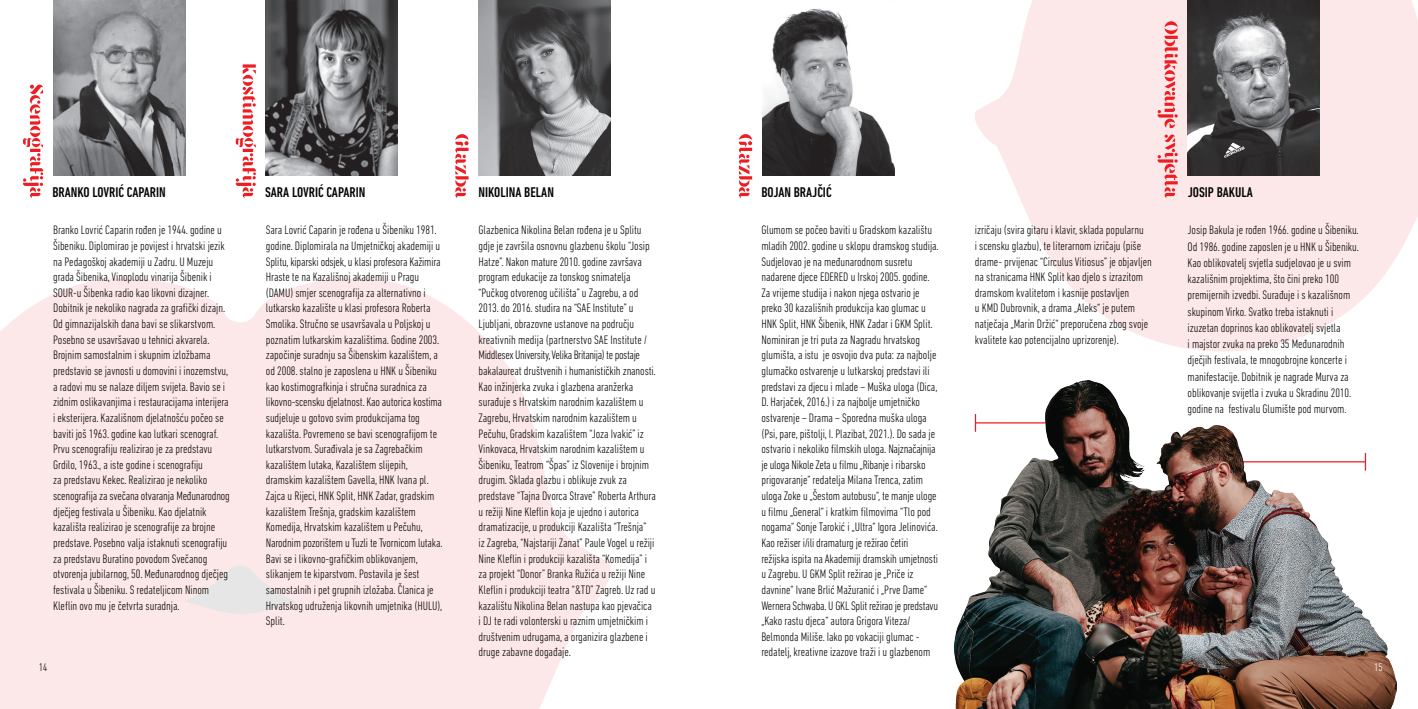
<style>
.page{position:relative;width:1418px;height:709px;background:#fff}
.page>*{position:absolute;margin:0;border:0;box-sizing:border-box;transform-origin:0 0}
.t1{font:500 condensed 14.38px "DIN Next LT Pro";color:#040503}
.t2{font:300 condensed 12.5px/15.6px "DIN Next LT Pro";letter-spacing:-.005em;color:#040503}
.t3{font:300 condensed 11.25px "DIN Next LT Pro";color:#040503}
.t4{font:300 condensed 11.25px "DIN Next LT Pro";color:#fff}
</style>
<div class="page">
<svg style="left:0;top:278px;width:610px;height:307px;fill:#fde8e9"></svg>
<svg style="left:0;top:563px;width:606px;height:146px;background:#fce9ea"></svg>
<svg style="left:975px;top:0;width:442px;height:127px;background:#fbe7e7"></svg>
<svg style="left:979px;top:111px;width:438px;height:240px;fill:#fde8e9"></svg>
<svg style="left:236px;top:64px;width:20px;height:134px"></svg>
<svg style="left:23px;top:85px;width:20px;height:113px"></svg>
<svg style="left:739px;top:134px;width:13px;height:64px"></svg>
<svg style="left:455px;top:134px;width:13px;height:64px"></svg>
<img style="left:266px;top:0;width:132px;height:175px">
<img style="left:53px;top:0;width:132px;height:175px">
<img style="left:478px;top:0;width:132px;height:175px">
<img style="left:762px;top:8px;width:132px;height:167px">
<img style="left:1187px;top:0;width:132px;height:175px">
<img style="left:954px;top:380px;width:442px;height:329px">
<p class="t1" style="left:52px;top:184px;width:115px">BRANKO LOVRIĆ CAPARIN</p>
<p class="t1" style="left:265px;top:184px;width:102px">SARA LOVRIĆ CAPARIN</p>
<p class="t1" style="left:478px;top:184px;width:77px">NIKOLINA BELAN</p>
<p class="t1" style="left:761px;top:184px;width:72px">BOJAN BRAJČIĆ</p>
<p class="t1" style="left:1187px;top:184px;width:66px">JOSIP BAKULA</p>
<p class="t2" style="left:53px;top:222px;width:178px">Branko Lovrić Caparin rođen je 1944. godine u Šibeniku. Diplomirao je povijest i hrvatski jezik na Pedagoškoj akademiji u Zadru. U Muzeju grada Šibenika, Vinoplodu vinarija Šibenik i SOUR-u Šibenka radio kao likovni dizajner.<br>Dobitnik je nekoliko nagrada za grafički dizajn.<br>Od gimnazijalskih dana bavi se slikarstvom.<br>Posebno se usavršavao u tehnici akvarela.<br>Brojnim samostalnim i skupnim izložbama predstavio se javnosti u domovini i inozemstvu, a radovi mu se nalaze diljem svijeta. Bavio se i zidnim oslikavanjima i restauracijama interijera i eksterijera. Kazališnom djelatnošću počeo se baviti još 1963. godine kao lutkari scenograf.<br>Prvu scenografiju realizirao je za predstavu Grdilo, 1963., a iste godine i scenografiju<br>za predstavu Kekec. Realizirao je nekoliko scenografija za svečana otvaranja Međunarodnog dječjeg festivala u Šibeniku. Kao djelatnik kazališta realizirao je scenografije za brojne predstave. Posebno valja istaknuti scenografiju za predstavu Buratino povodom Svečanog otvorenja jubilarnog, 50. Međunarodnog dječjeg festivala u Šibeniku. S redateljicom Ninom Kleflin ovo mu je četvrta suradnja.</p>
<p class="t2" style="left:761px;top:222px;width:179px">Glumom se počeo baviti u Gradskom kazalištu mladih 2002. godine u sklopu dramskog studija.<br>Sudjelovao je na međunarodnom susretu nadarene djece EDERED u Irskoj 2005. godine.<br>Za vrijeme studija i nakon njega ostvario je preko 30 kazališnih produkcija kao glumac u HNK Split, HNK Šibenik, HNK Zadar i GKM Split.<br>Nominiran je tri puta za Nagradu hrvatskog glumišta, a istu je osvojio dva puta: za najbolje glumačko ostvarenje u lutkarskoj predstavi ili predstavi za djecu i mlade – Muška uloga (Dica, D. Harjaček, 2016.) i za najbolje umjetničko ostvarenje – Drama – Sporedna muška uloga (Psi, pare, pištolji, I. Plazibat, 2021.). Do sada je ostvario i nekoliko filmskih uloga. Najznačajnija je uloga Nikole Zeta u filmu „Ribanje i ribarsko prigovaranje“ redatelja Milana Trenca, zatim uloga Zoke u „Šestom autobusu“, te manje uloge u filmu „General“ i kratkim filmovima “Tlo pod nogama“ Sonje Tarokić i „Ultra“ Igora Jelinovića.<br>Kao režiser i/ili dramaturg je režirao četiri režijska ispita na Akademiji dramskih umjetnosti u Zagrebu. U GKM Split režirao je „Priče iz davnine“ Ivane Brlić Mažuranić i „Prve Dame“ Wernera Schwaba. U GKL Split režirao je predstavu „Kako rastu djeca“ autora Grigora Viteza/ Belmonda Miliše. Iako po vokaciji glumac - redatelj, kreativne izazove traži i u glazbenom</p>
<p class="t2" style="left:1187px;top:222px;width:173px;line-height:16.2px">Josip Bakula je rođen 1966. godine u Šibeniku.<br>Od 1986. godine zaposlen je u HNK u Šibeniku.<br>Kao oblikovatelj svjetla sudjelovao je u svim kazališnim projektima, što čini preko 100 premijernih izvedbi. Surađuje i s kazališnom skupinom Virko. Svatko treba istaknuti i izuzetan doprinos kao oblikovatelj svjetla<br>i majstor zvuka na preko 35 Međunarodnih dječjih festivala, te mnogobrojne koncerte i manifestacije. Dobitnik je nagrade Murva za oblikovanje svijetla i zvuka u Skradinu 2010. godine na festivalu Glumište pod murvom.</p>
<p class="t2" style="left:266px;top:222px;width:178px">Sara Lovrić Caparin je rođena u Šibeniku 1981. godine. Diplomirala na Umjetničkoj akademiji u Splitu, kiparski odsjek, u klasi profesora Kažimira Hraste te na Kazališnoj akademiji u Pragu (DAMU) smjer scenografija za alternativno i lutkarsko kazalište u klasi profesora Roberta Smolika. Stručno se usavršavala u Poljskoj u poznatim lutkarskim kazalištima. Godine 2003. započinje suradnju sa Šibenskim kazalištem, a od 2008. stalno je zaposlena u HNK u Šibeniku kao kostimografkinja i stručna suradnica za likovno-scensku djelatnost. Kao autorica kostima sudjeluje u gotovo svim produkcijama tog kazališta. Povremeno se bavi scenografijom te lutkarstvom. Surađivala je sa Zagrebačkim kazalištem lutaka, Kazalištem slijepih, dramskim kazalištem Gavella, HNK Ivana pl.<br>Zajca u Rijeci, HNK Split, HNK Zadar, gradskim kazalištem Trešnja, gradskim kazalištem Komedija, Hrvatskim kazalištem u Pečuhu, Narodnim pozorištem u Tuzli te Tvornicom lutaka.<br>Bavi se i likovno-grafičkim oblikovanjem, slikanjem te kiparstvom. Postavila je šest samostalnih i pet grupnih izložaba. Članica je Hrvatskog udruženja likovnih umjetnika (HULU), Split.</p>
<p class="t2" style="left:478px;top:222px;width:179px">Glazbenica Nikolina Belan rođena je u Splitu gdje je završila osnovnu glazbenu školu “Josip Hatze”. Nakon mature 2010. godine završava program edukacije za tonskog snimatelja “Pučkog otvorenog učilišta” u Zagrebu, a od 2013. do 2016. studira na “SAE Institute” u Ljubljani, obrazovne ustanove na području kreativnih medija (partnerstvo SAE Institute / Middlesex University, Velika Britanija) te postaje bakalaureat društvenih i humanističkih znanosti.<br>Kao inžinjerka zvuka i glazbena aranžerka surađuje s Hrvatskim narodnim kazalištem u Zagrebu, Hrvatskim narodnim kazalištem u Pečuhu, Gradskim kazalištem “Joza Ivakić” iz Vinkovaca, Hrvatskim narodnim kazalištem u Šibeniku, Teatrom “Špas” iz Slovenije i brojnim drugim. Sklada glazbu i oblikuje zvuk za predstave “Tajna Dvorca Strave” Roberta Arthura u režiji Nine Kleflin koja je ujedno i autorica dramatizacije, u produkciji Kazališta “Trešnja”<br>iz Zagreba, “Najstariji Zanat” Paule Vogel u režiji Nine Kleflin i produkciji kazališta “Komedija” i za projekt “Donor” Branka Ružića u režiji Nine Kleflin i produkciji teatra “&amp;TD” Zagreb. Uz rad u kazalištu Nikolina Belan nastupa kao pjevačica i DJ te radi volonterski u raznim umjetničkim i društvenim udrugama, a organizira glazbene i druge zabavne događaje.</p>
<p class="t2" style="left:974px;top:222px;width:178px">izričaju (svira gitaru i klavir, sklada popularnu<br>i scensku glazbu), te literarnom izričaju (piše drame- prvijenac “Circulus Vitiosus” je objavljen na stranicama HNK Split kao djelo s izrazitom dramskom kvalitetom i kasnije postavljen<br>u KMD Dubrovnik, a drama „Aleks“ je putem natječaja „Marin Držić“ preporučena zbog svoje kvalitete kao potencijalno uprizorenje).</p>
<p class="t3" style="left:39px;top:660px;width:10px">14</p>
<p class="t4" style="left:1374px;top:660px;width:10px">15</p>
</div>
